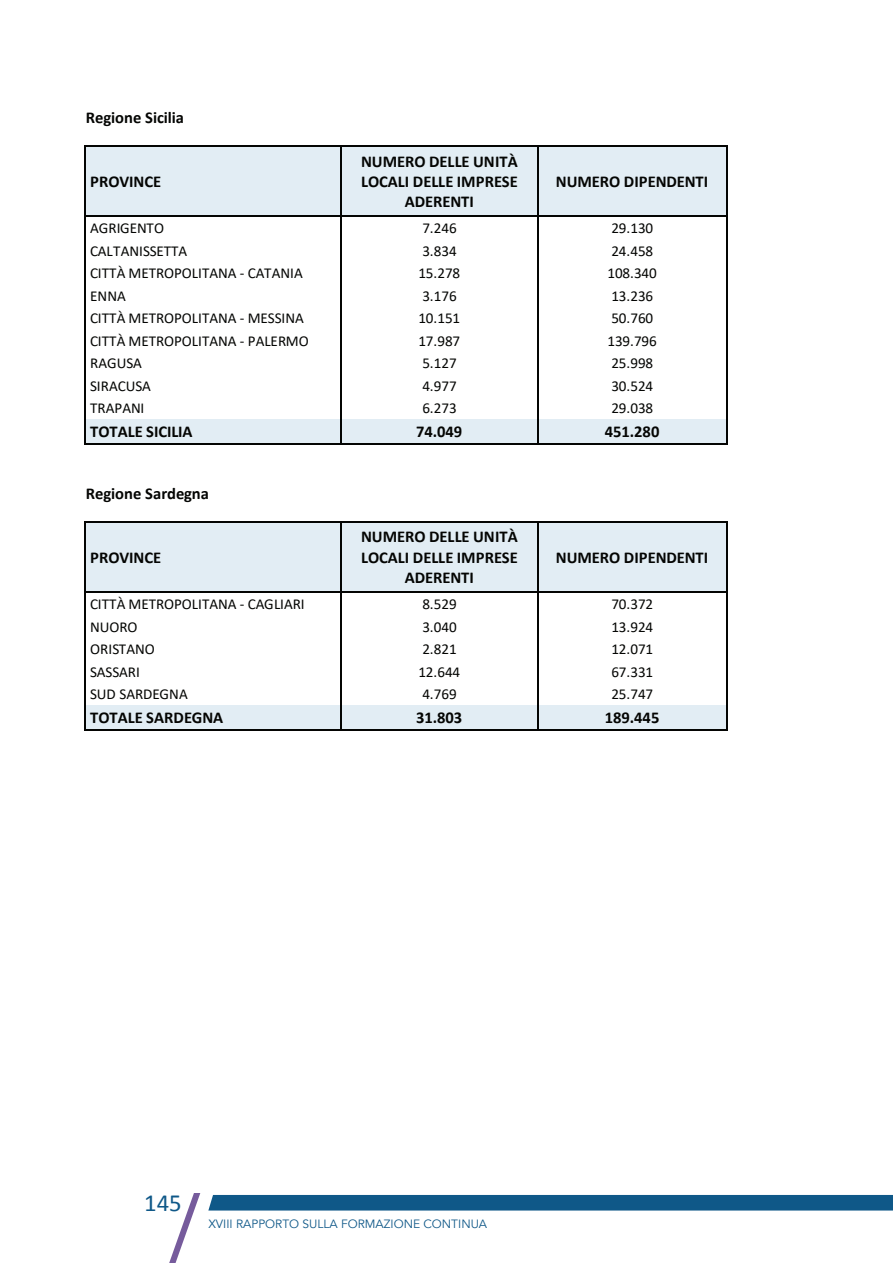
<style>
.page{position:relative;width:893px;height:1263px;background:#fff}
.page>*{position:absolute;margin:0;border:0;box-sizing:border-box;transform-origin:0 0}
.t1{font:700 16.5px/20.1px "Calibri";letter-spacing:-.005em;color:#040503;text-align:center}
.t2{font:15.15px "Calibri";letter-spacing:-.005em;color:#040503}
.t3{font:12px "Avenir";color:#0f5888}
</style>
<div class="page">
<svg style="left:169px;top:1193px;width:724px;height:70px"></svg>
<div style="left:85px;top:147px;width:256px;height:68px;background:#e2edf4"></div>
<div style="left:341px;top:147px;width:196px;height:68px;background:#e2edf4"></div>
<div style="left:538px;top:147px;width:188px;height:68px;background:#e2edf4"></div>
<hr style="left:85px;top:145px;width:255px;height:2px;background:#040503">
<hr style="left:342px;top:145px;width:195px;height:2px;background:#040503">
<hr style="left:538px;top:145px;width:188px;height:2px;background:#040503">
<hr style="left:84px;top:147px;width:1px;height:68px;background:#040503">
<hr style="left:340px;top:147px;width:2px;height:68px;background:#040503">
<hr style="left:537px;top:147px;width:1px;height:68px;background:#040503">
<hr style="left:726px;top:147px;width:1px;height:68px;background:#040503">
<hr style="left:85px;top:215px;width:255px;height:2px;background:#040503">
<hr style="left:342px;top:215px;width:195px;height:2px;background:#040503">
<hr style="left:538px;top:215px;width:188px;height:2px;background:#040503">
<hr style="left:340px;top:217px;width:2px;height:23px;background:#040503">
<hr style="left:340px;top:240px;width:2px;height:22px;background:#040503">
<hr style="left:340px;top:262px;width:2px;height:23px;background:#040503">
<hr style="left:340px;top:285px;width:2px;height:22px;background:#040503">
<hr style="left:340px;top:307px;width:2px;height:23px;background:#040503">
<hr style="left:340px;top:330px;width:2px;height:22px;background:#040503">
<hr style="left:340px;top:352px;width:2px;height:23px;background:#040503">
<hr style="left:340px;top:375px;width:2px;height:22px;background:#040503">
<hr style="left:340px;top:397px;width:2px;height:23px;background:#040503">
<div style="left:85px;top:420px;width:256px;height:23px;background:#e2edf4"></div>
<div style="left:342px;top:420px;width:195px;height:23px;background:#e2edf4"></div>
<div style="left:538px;top:420px;width:188px;height:23px;background:#e2edf4"></div>
<svg style="left:84px;top:215px;width:1px;height:230px"></svg>
<hr style="left:85px;top:443px;width:255px;height:2px;background:#040503">
<hr style="left:340px;top:420px;width:2px;height:23px;background:#040503">
<hr style="left:342px;top:443px;width:195px;height:2px;background:#040503">
<svg style="left:537px;top:215px;width:1px;height:230px"></svg>
<hr style="left:538px;top:443px;width:188px;height:2px;background:#040503">
<svg style="left:726px;top:215px;width:1px;height:230px"></svg>
<div style="left:85px;top:523px;width:256px;height:68px;background:#e2edf4"></div>
<div style="left:341px;top:523px;width:196px;height:68px;background:#e2edf4"></div>
<div style="left:538px;top:523px;width:188px;height:68px;background:#e2edf4"></div>
<hr style="left:85px;top:521px;width:255px;height:2px;background:#040503">
<hr style="left:342px;top:521px;width:195px;height:2px;background:#040503">
<hr style="left:538px;top:521px;width:188px;height:2px;background:#040503">
<hr style="left:84px;top:523px;width:1px;height:68px;background:#040503">
<hr style="left:340px;top:523px;width:2px;height:68px;background:#040503">
<hr style="left:537px;top:523px;width:1px;height:68px;background:#040503">
<hr style="left:726px;top:523px;width:1px;height:68px;background:#040503">
<hr style="left:85px;top:591px;width:255px;height:1px;background:#040503">
<hr style="left:342px;top:591px;width:195px;height:1px;background:#040503">
<hr style="left:538px;top:591px;width:188px;height:1px;background:#040503">
<hr style="left:340px;top:592px;width:2px;height:23px;background:#040503">
<hr style="left:340px;top:615px;width:2px;height:23px;background:#040503">
<hr style="left:340px;top:638px;width:2px;height:22px;background:#040503">
<hr style="left:340px;top:660px;width:2px;height:23px;background:#040503">
<hr style="left:340px;top:683px;width:2px;height:22px;background:#040503">
<div style="left:85px;top:705px;width:256px;height:24px;background:#e2edf4"></div>
<div style="left:342px;top:705px;width:195px;height:24px;background:#e2edf4"></div>
<div style="left:538px;top:705px;width:188px;height:24px;background:#e2edf4"></div>
<svg style="left:84px;top:591px;width:1px;height:139px"></svg>
<hr style="left:85px;top:729px;width:255px;height:1px;background:#040503">
<hr style="left:340px;top:705px;width:2px;height:24px;background:#040503">
<hr style="left:342px;top:729px;width:195px;height:1px;background:#040503">
<svg style="left:537px;top:591px;width:1px;height:139px"></svg>
<hr style="left:538px;top:729px;width:188px;height:1px;background:#040503">
<svg style="left:726px;top:591px;width:1px;height:139px"></svg>
<p class="t1" style="left:86px;top:107px;width:100px">Regione Sicilia</p>
<p class="t1" style="left:90px;top:171px;width:73px">PROVINCE</p>
<p class="t1" style="left:361px;top:151px;width:158px">NUMERO DELLE UNITÀ<br>LOCALI DELLE IMPRESE<br>ADERENTI</p>
<p class="t1" style="left:556px;top:171px;width:154px">NUMERO DIPENDENTI</p>
<p class="t2" style="left:90px;top:218px;width:76px">AGRIGENTO</p>
<p class="t2" style="left:422px;top:218px;width:36px">7.246</p>
<p class="t2" style="left:611px;top:218px;width:43px">29.130</p>
<p class="t2" style="left:90px;top:241px;width:99px">CALTANISSETTA</p>
<p class="t2" style="left:422px;top:241px;width:36px">3.834</p>
<p class="t2" style="left:611px;top:241px;width:43px">24.458</p>
<p class="t2" style="left:90px;top:263px;width:214px">CITTÀ METROPOLITANA - CATANIA</p>
<p class="t2" style="left:418px;top:263px;width:43px">15.278</p>
<p class="t2" style="left:607px;top:263px;width:51px">108.340</p>
<p class="t2" style="left:90px;top:286px;width:37px">ENNA</p>
<p class="t2" style="left:422px;top:286px;width:36px">3.176</p>
<p class="t2" style="left:611px;top:286px;width:43px">13.236</p>
<p class="t2" style="left:90px;top:308px;width:215px">CITTÀ METROPOLITANA - MESSINA</p>
<p class="t2" style="left:418px;top:308px;width:43px">10.151</p>
<p class="t2" style="left:611px;top:308px;width:43px">50.760</p>
<p class="t2" style="left:90px;top:331px;width:220px">CITTÀ METROPOLITANA - PALERMO</p>
<p class="t2" style="left:418px;top:331px;width:43px">17.987</p>
<p class="t2" style="left:607px;top:331px;width:51px">139.796</p>
<p class="t2" style="left:90px;top:353px;width:53px">RAGUSA</p>
<p class="t2" style="left:422px;top:353px;width:36px">5.127</p>
<p class="t2" style="left:611px;top:353px;width:43px">25.998</p>
<p class="t2" style="left:90px;top:376px;width:62px">SIRACUSA</p>
<p class="t2" style="left:422px;top:376px;width:36px">4.977</p>
<p class="t2" style="left:611px;top:376px;width:43px">30.524</p>
<p class="t2" style="left:90px;top:398px;width:56px">TRAPANI</p>
<p class="t2" style="left:422px;top:398px;width:36px">6.273</p>
<p class="t2" style="left:611px;top:398px;width:43px">29.038</p>
<p class="t1" style="left:90px;top:421px;width:104px">TOTALE SICILIA</p>
<p class="t1" style="left:416px;top:421px;width:47px">74.049</p>
<p class="t1" style="left:605px;top:421px;width:56px">451.280</p>
<p class="t1" style="left:86px;top:483px;width:125px">Regione Sardegna</p>
<p class="t1" style="left:90px;top:547px;width:73px">PROVINCE</p>
<p class="t1" style="left:361px;top:527px;width:158px">NUMERO DELLE UNITÀ<br>LOCALI DELLE IMPRESE<br>ADERENTI</p>
<p class="t1" style="left:556px;top:547px;width:154px">NUMERO DIPENDENTI</p>
<p class="t2" style="left:90px;top:593px;width:216px">CITTÀ METROPOLITANA - CAGLIARI</p>
<p class="t2" style="left:422px;top:593px;width:36px">8.529</p>
<p class="t2" style="left:611px;top:593px;width:43px">70.372</p>
<p class="t2" style="left:90px;top:616px;width:49px">NUORO</p>
<p class="t2" style="left:422px;top:616px;width:36px">3.040</p>
<p class="t2" style="left:611px;top:616px;width:43px">13.924</p>
<p class="t2" style="left:90px;top:638px;width:66px">ORISTANO</p>
<p class="t2" style="left:422px;top:638px;width:36px">2.821</p>
<p class="t2" style="left:611px;top:638px;width:43px">12.071</p>
<p class="t2" style="left:90px;top:661px;width:51px">SASSARI</p>
<p class="t2" style="left:418px;top:661px;width:43px">12.644</p>
<p class="t2" style="left:611px;top:661px;width:43px">67.331</p>
<p class="t2" style="left:90px;top:683px;width:99px">SUD SARDEGNA</p>
<p class="t2" style="left:422px;top:683px;width:36px">4.769</p>
<p class="t2" style="left:611px;top:683px;width:43px">25.747</p>
<p class="t1" style="left:90px;top:707px;width:135px">TOTALE SARDEGNA</p>
<p class="t1" style="left:416px;top:707px;width:47px">31.803</p>
<p class="t1" style="left:605px;top:707px;width:56px">189.445</p>
<p class="t3" style="left:208px;top:1217px;width:280px">XVIII RAPPORTO SULLA FORMAZI ONE CONTI NUA</p>
</div>
